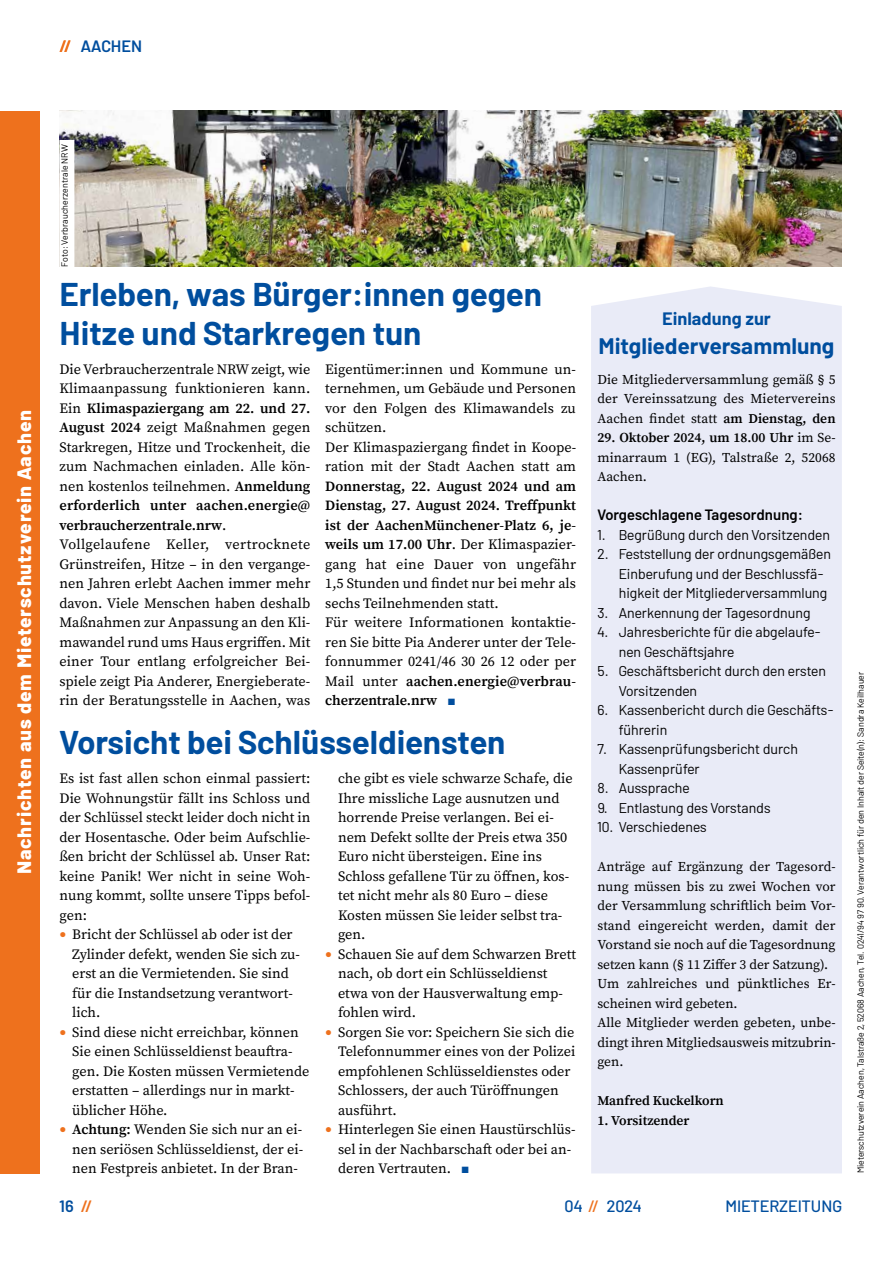
<style>
.page{position:relative;width:893px;height:1263px;background:#fff}
.page>*{position:absolute;margin:0;border:0;box-sizing:border-box;transform-origin:0 0}
.t1{font:700 33px/39px "Barlow";color:#004e9e}
.t2{font:700 22.5px "Barlow";color:#004e9e}
.t3{font:800 19.5px "Barlow";letter-spacing:.04em;color:#fff}
.t4{font:700 18px "Barlow";color:#004e9e}
.t5{font:500 16.5px "Barlow";color:#004e9e}
.t6{font:600 16.5px "Barlow";color:#004e9e}
.t7{font:600 15px "Barlow";color:#000}
.t8{font:14.25px/19.5px "Source Serif Pro";color:#000}
.t9{font:14.25px/19.5px "Barlow";color:#000}
.t10{font:13.5px/19.5px "Source Serif Pro";color:#000;text-align:justify}
.t11{font:600 13.5px "Source Serif Pro";color:#000}
.t12{font:9px "Barlow";color:#000}
.s1{color:#ee711d}
.s2{font-weight:600}
.s3{font-weight:300;font-size:10.5px;color:#004e9e}
.s4{font-size:22.5px;color:#ee711d}
</style>
<div class="page">
<div style="left:591px;top:286px;width:251px;height:887px;background:#e9ebf7"></div>
<div style="left:0;top:111px;width:40px;height:1062px;background:#ee711d"></div>
<img style="left:60px;top:111px;width:782px;height:156px">
<div style="left:59px;top:140px;width:15px;height:129px;background:#fff"></div>
<p class="t6" style="left:60px;top:34px;width:84px"><span class="s1">//</span> AACHEN</p>
<h3 class="t3" style="left:10px;top:874px;width:466px;rotate:-90deg">Nachrichten aus dem Mieterschutzverein Aachen</h3>
<p class="t12" style="left:58px;top:267px;width:124px;rotate:-90deg">Foto: Verbraucherzentrale NRW</p>
<h1 class="t1" style="left:60px;top:272px;width:484px">Erleben, was Bürger:innen gegen<br>Hitze und Starkregen tun</h1>
<p class="t8" style="left:60px;top:359px;width:252px">Die Verbraucherzentrale NRW zeigt, wie Klimaanpassung funktionieren kann.<br>Ein <span class="s2">Klimaspaziergang am 22. und 27.<br>August 2024</span> zeigt Maßnahmen gegen Starkregen, Hitze und Trockenheit, die zum Nachmachen einladen. Alle kön&shy;nen kostenlos teilnehmen. <span class="s2">Anmeldung erforderlich unter aachen.energie@ verbraucherzentrale.nrw</span>.<br>Vollgelaufene Keller, vertrocknete Grünstreifen, Hitze – in den vergange&shy;nen Jahren erlebt Aachen immer mehr davon. Viele Menschen haben deshalb Maßnahmen zur Anpassung an den Kli&shy;mawandel rund ums Haus ergriffen. Mit einer Tour entlang erfolgreicher Bei&shy;spiele zeigt Pia Anderer, Energieberate&shy;rin der Beratungsstelle in Aachen, was</p>
<p class="t8" style="left:325px;top:359px;width:252px">Eigentümer:innen und Kommune un&shy;ternehmen, um Gebäude und Personen vor den Folgen des Klimawandels zu schützen.<br>Der Klimaspaziergang findet in Koope&shy;ration mit der Stadt Aachen statt am</p>
<p class="t8" style="left:325px;top:476px;width:252px"><span class="s2">Donnerstag, 22. August 2024 und am Dienstag, 27. August 2024. Treffpunkt ist der AachenMünchener-Platz 6, je&shy;weils um 17.00 Uhr</span>. Der Klimaspazier&shy;gang hat eine Dauer von ungefähr 1,5 Stunden und findet nur bei mehr als sechs Teilnehmenden statt.<br>Für weitere Informationen kontaktie&shy;ren Sie bitte Pia Anderer unter der Tele&shy;fonnummer 0241/46 30 26 12 oder per Mail unter <span class="s2">aachen.energie@verbrau&shy;cherzentrale.nrw</span> <span class="s3">■</span></p>
<h1 class="t1" style="left:60px;top:720px;width:448px">Vorsicht bei Schlüsseldiensten</h1>
<p class="t8" style="left:60px;top:769px;width:253px;text-align:justify">Es ist fast allen schon einmal passiert:<br>Die Wohnungstür fällt ins Schloss und der Schlüssel steckt leider doch nicht in der Hosentasche. Oder beim Aufschlie&shy;ßen bricht der Schlüssel ab. Unser Rat: keine Panik! Wer nicht in seine Woh&shy;nung kommt, sollte unsere Tipps befol&shy;gen:</p>
<p class="t8" style="left:72px;top:925px;width:229px;text-indent:-13px"><span class="s4">•</span> Bricht der Schlüssel ab oder ist der<br>Zylinder defekt, wenden Sie sich zu&shy;erst an die Vermietenden. Sie sind für die Instandsetzung verantwort&shy;lich.</p>
<p class="t8" style="left:72px;top:1022px;width:239px;text-indent:-13px"><span class="s4">•</span> Sind diese nicht erreichbar, können<br>Sie einen Schlüsseldienst beauftra&shy;gen. Die Kosten müssen Vermietende erstatten – allerdings nur in markt&shy;üblicher Höhe.</p>
<p class="t8" style="left:72px;top:1120px;width:232px;text-align:justify;text-indent:-13px"><span class="s4">•</span> <span class="s2">Achtung:</span> Wenden Sie sich nur an ei&shy;nen seriösen Schlüsseldienst, der ei&shy;nen Festpreis anbietet. In der Bran-</p>
<p class="t8" style="left:338px;top:769px;width:236px">che gibt es viele schwarze Schafe, die<br>Ihre missliche Lage ausnutzen und horrende Preise verlangen. Bei ei&shy;nem Defekt sollte der Preis etwa 350<br>Euro nicht übersteigen. Eine ins<br>Schloss gefallene Tür zu öffnen, kos&shy;tet nicht mehr als 80 Euro – diese<br>Kosten müssen Sie leider selbst tra&shy;gen.</p>
<p class="t8" style="left:338px;top:944px;width:240px;text-indent:-13px"><span class="s4">•</span> Schauen Sie auf dem Schwarzen Brett nach, ob dort ein Schlüsseldienst etwa von der Hausverwaltung emp&shy;fohlen wird.</p>
<p class="t8" style="left:338px;top:1022px;width:239px;text-indent:-13px"><span class="s4">•</span> Sorgen Sie vor: Speichern Sie sich die<br>Telefonnummer eines von der Polizei empfohlenen Schlüsseldienstes oder<br>Schlossers, der auch Türöffnungen ausführt.</p>
<p class="t8" style="left:338px;top:1120px;width:239px;text-indent:-13px"><span class="s4">•</span> Hinterlegen Sie einen Haustürschlüs&shy;sel in der Nachbarschaft oder bei an&shy;deren Vertrauten. <span class="s3">■</span></p>
<p class="t4" style="left:662px;top:305px;width:110px">Einladung zur</p>
<h2 class="t2" style="left:598px;top:330px;width:238px">Mitgliederversammlung</h2>
<p class="t10" style="left:597px;top:369px;width:240px">Die Mitgliederversammlung gemäß § 5 der Vereinssatzung des Mietervereins Aachen findet statt <span class="s2">am Dienstag, den</span></p>
<p class="t10" style="left:597px;top:428px;width:240px"><span class="s2">29. Oktober 2024, um 18.00 Uhr</span> im Se&shy;minarraum 1 (EG), Talstraße 2, 52068<br>Aachen.</p>
<p class="t7" style="left:597px;top:504px;width:207px">Vorgeschlagene Tagesordnung:</p>
<p class="t9" style="left:597px;top:524px;width:234px">1. Begrüßung durch den Vorsitzenden</p>
<p class="t9" style="left:619px;top:543px;width:214px;text-indent:-21px">2. Feststellung der ordnungsgemäßen<br>Einberufung und der Beschlussfä&shy;higkeit der Mitgliederversammlung</p>
<p class="t9" style="left:597px;top:602px;width:215px">3. Anerkennung der Tagesordnung</p>
<p class="t9" style="left:619px;top:621px;width:204px;text-indent:-21px">4. Jahresberichte für die abgelaufe&shy;nen Geschäftsjahre</p>
<p class="t9" style="left:619px;top:660px;width:209px;text-indent:-21px">5. Geschäftsbericht durch den ersten<br>Vorsitzenden</p>
<p class="t9" style="left:619px;top:699px;width:217px;text-indent:-21px">6. Kassenbericht durch die Geschäfts&shy;führerin</p>
<p class="t9" style="left:619px;top:738px;width:181px;text-indent:-21px">7. Kassenprüfungsbericht durch<br>Kassenprüfer</p>
<p class="t9" style="left:597px;top:777px;width:94px">8. Aussprache</p>
<p class="t9" style="left:597px;top:796px;width:175px">9. Entlastung des Vorstands</p>
<p class="t9" style="left:597px;top:816px;width:111px">10. Verschiedenes</p>
<p class="t10" style="left:597px;top:857px;width:240px;text-align:left">Anträge auf Ergänzung der Tagesord&shy;nung müssen bis zu zwei Wochen vor der Versammlung schriftlich beim Vor&shy;stand eingereicht werden, damit der Vorstand sie noch auf die Tagesordnung setzen kann (§ 11 Ziffer 3 der Satzung).<br>Um zahlreiches und pünktliches Er&shy;scheinen wird gebeten.<br>Alle Mitglieder werden gebeten, unbe&shy;dingt ihren Mitgliedsausweis mitzubrin&shy;gen.</p>
<p class="t11" style="left:597px;top:1093px;width:128px">Manfred Kuckelkorn</p>
<p class="t11" style="left:597px;top:1112px;width:94px">1. Vorsitzender</p>
<p class="t6" style="left:60px;top:1193px;width:34px">16 <span class="s1">//</span></p>
<p class="t5" style="left:565px;top:1194px;width:78px">04 <span class="s1">//</span> 2024</p>
<p class="t5" style="left:725px;top:1194px;width:118px">MIETERZEITUNG</p>
<p class="t12" style="left:854px;top:1173px;width:503px;rotate:-90deg">Mieterschutzverein Aachen, Talstraße 2, 52068 Aachen, Tel. 0241/94 97 90. Verantwortlich für den Inhalt der Seite(n): Sandra Keilhauer</p>
</div>
